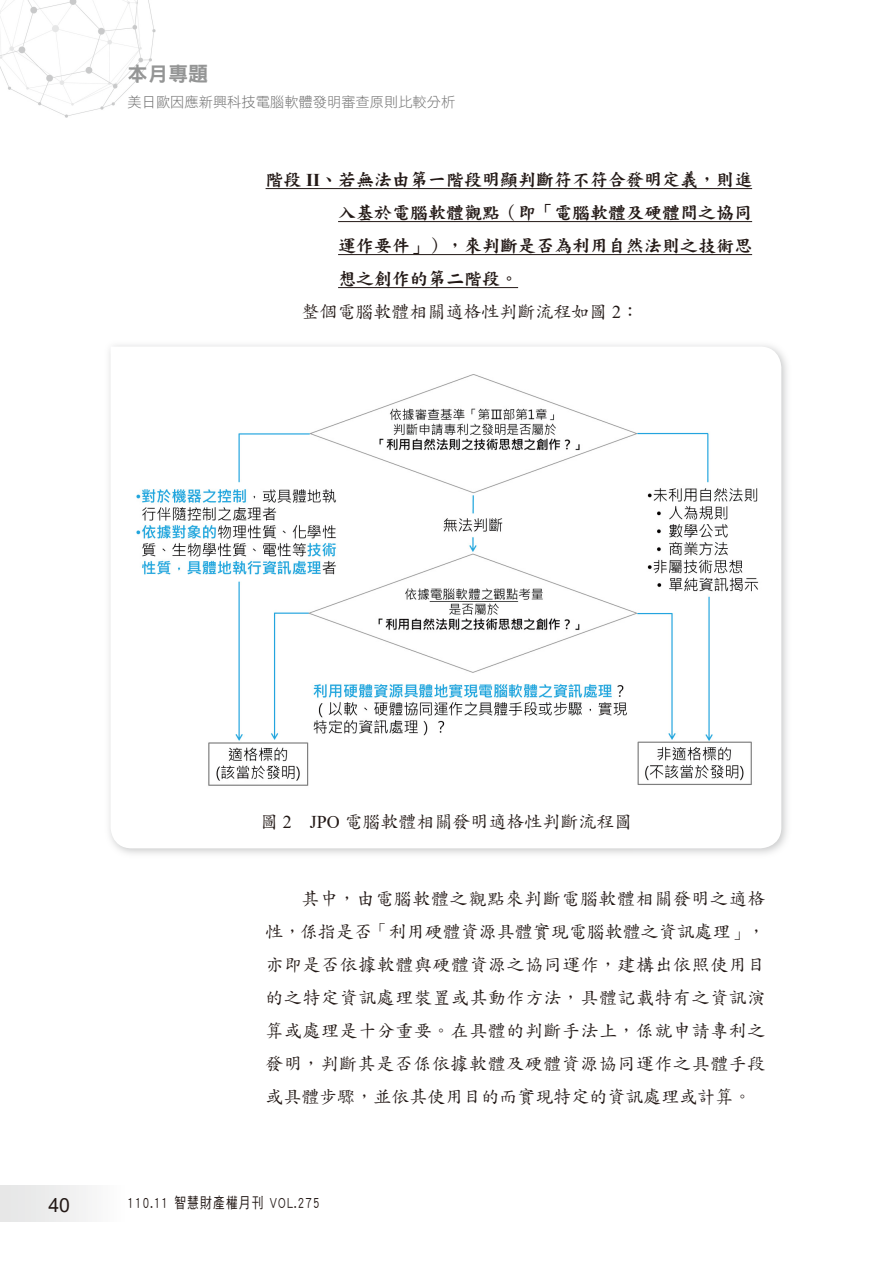
<style>
.page{position:relative;width:893px;height:1263px;background:#fff}
.page>*{position:absolute;margin:0;border:0;box-sizing:border-box;transform-origin:0 0}
.t1{font:20.25px "DF Hei Std W9 E Ten B5 H";color:#949595}
.t2{font:19.5px "Arial";color:#231916}
.t3{font:18px/33px "DF Kai Shu Std W5 E Ten B5 H";color:#231916;text-align:justify}
.t4{font:18px/33px "DF Kai Shu Std W9 E Ten B5 H";color:#231916;text-align:justify}
.t5{font:15px "DF Hei Std W5 E Ten B5 H";letter-spacing:.1em;color:#231916;scale:.78 1}
.t6{font:14.25px "DF Hei Std W3 E Ten B5 H";color:#717171}
.s1{font-family:"Times New Roman";font-weight:700}
.s2{font-family:"Times New Roman"}
</style>
<div class="page">
<img style="left:0;top:0;width:156px;height:118px">
<div style="left:0;top:1185px;width:128px;height:36px;background:linear-gradient(to right,#e3e4e4,#fdfdfd)"></div>
<img style="left:109px;top:345px;width:678px;height:509px">
<svg style="left:111px;top:347px;width:670px;height:501px"></svg>
<hr style="left:266px;top:188px;width:486px;height:1px;background:#231916">
<hr style="left:338px;top:221px;width:414px;height:1px;background:#231916">
<hr style="left:338px;top:254px;width:414px;height:1px;background:#231916">
<hr style="left:338px;top:287px;width:180px;height:1px;background:#231916">
<img style="left:128px;top:374px;width:637px;height:416px">
<p class="t1" style="left:128px;top:66px;width:82px">本月專題</p>
<p class="t6" style="left:128px;top:97px;width:329px">美日歐因應新興科技電腦軟體發明審查原則比較分析</p>
<p class="t4" style="left:338px;top:165px;width:415px;text-indent:-73px">階段 <span class="s1">II</span>、若無法由第一階段明顯判斷符不符合發明定義，則進入基於電腦軟體觀點（即「電腦軟體及硬體間之協同運作要件」），來判斷是否為利用自然法則之技術思想之創作的第二階段。</p>
<p class="t3" style="left:302px;top:297px;width:339px">整個電腦軟體相關適格性判斷流程如圖 <span class="s2">2</span>：</p>
<p class="t3" style="left:260px;top:807px;width:374px">圖 <span class="s2">2 JPO</span> 電腦軟體相關發明適格性判斷流程圖</p>
<p class="t3" style="left:266px;top:884px;width:501px;text-indent:36px">其中，由電腦軟體之觀點來判斷電腦軟體相關發明之適格性，係指是否「利用硬體資源具體實現電腦軟體之資訊處理」，亦即是否依據軟體與硬體資源之協同運作，建構出依照使用目的之特定資訊處理裝置或其動作方法，具體記載特有之資訊演算或處理是十分重要。在具體的判斷手法上，係就申請專利之發明，判斷其是否係依據軟體及硬體資源協同運作之具體手段或具體步驟，並依其使用目的而實現特定的資訊處理或計算。</p>
<p class="t2" style="left:48px;top:1194px;width:23px">40</p>
<p class="t5" style="left:128px;top:1196px;width:248px">110.11 智慧財產權月刊 VOL.275</p>
</div>
